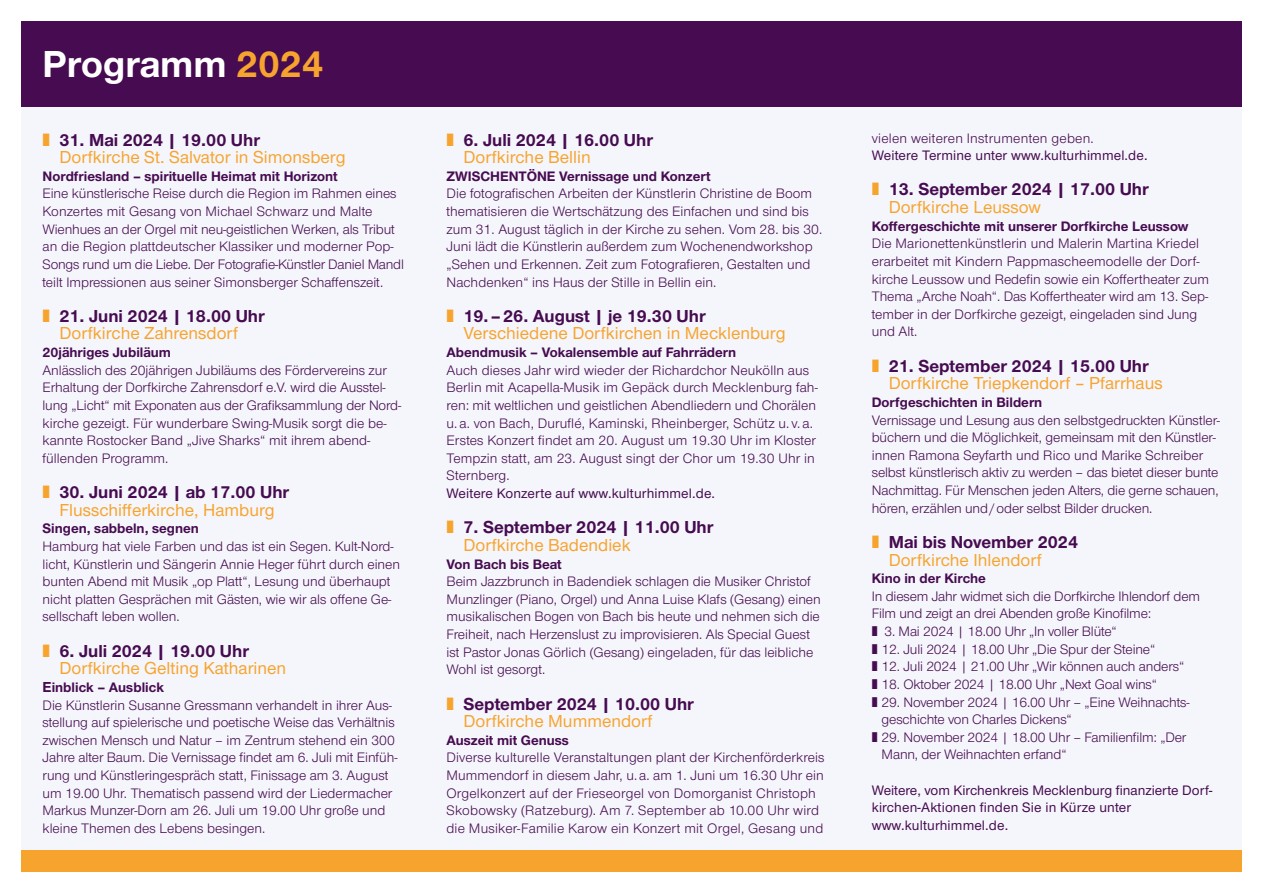
<style>
.page{position:relative;width:1263px;height:893px;background:#fff}
.page>*{position:absolute;margin:0;border:0;box-sizing:border-box;transform-origin:0 0}
.t1{font:700 39px "Nordelbica";color:#fff}
.t2{font:500 18px/17.5px "Nordelbica";color:#f7a42f}
.t3{font:700 18px/17.5px "Nordelbica";color:#460b50}
.t4{font:14.25px/17.7px "Nordelbica";color:#460b50}
.t5{font:700 14.25px "Nordelbica";color:#460b50}
.t6{font:500 14.25px/17.7px "Nordelbica";letter-spacing:.01em;color:#460b50}
.s1{color:#f7a42f}
.s2{font-weight:700;color:#460b50}
.s3{font-weight:700;font-size:15px}
.s4{font-weight:700}
.s5{font-weight:500;color:#f7a42f}
</style>
<div class="page">
<div style="left:21px;top:21px;width:1221px;height:829px;background:#f5f6fb"></div>
<div style="left:21px;top:21px;width:1221px;height:85px;background:#460b50"></div>
<div style="left:21px;top:850px;width:1221px;height:22px;background:#f7a42f"></div>
<h1 class="t1" style="left:43px;top:41px;width:283px">Programm <span class="s1">2024</span></h1>
<p class="t2" style="left:59px;top:131px;width:288px;text-indent:-17px">❚ <span class="s2">31. Mai 2024 | 19.00 Uhr<br></span>Dorfkirche St. Salvator in Simonsberg</p>
<p class="t5" style="left:43px;top:168px;width:297px">Nordfriesland – spirituelle Heimat mit Horizont</p>
<p class="t4" style="left:43px;top:185px;width:363px">Eine künstlerische Reise durch die Region im Rahmen eines Konzertes mit Gesang von Michael Schwarz und Malte Wienhues an der Orgel mit neu-geistlichen Werken, als Tribut an die Region plattdeutscher Klassiker und moderner Pop-Songs rund um die Liebe. Der Fotografie-Künstler Daniel Mandl teilt Impressionen aus seiner Simonsberger Schaffenszeit.</p>
<p class="t2" style="left:43px;top:307px;width:224px;text-align:center">❚ <span class="s2">21. Juni 2024 | 18.00 Uhr<br></span>Dorfkirche Zahrensdorf</p>
<p class="t5" style="left:43px;top:344px;width:130px">20jähriges Jubiläum</p>
<p class="t4" style="left:43px;top:361px;width:360px">Anlässlich des 20jährigen Jubiläums des Fördervereins zur Erhaltung der Dorfkirche Zahrensdorf e.V. wird die Ausstel&shy;lung „Licht“ mit Exponaten aus der Grafiksammlung der Nord&shy;kirche gezeigt. Für wunderbare Swing-Musik sorgt die be&shy;kannte Rostocker Band „Jive Sharks“ mit ihrem abend&shy;füllenden Programm.</p>
<p class="t2" style="left:43px;top:483px;width:248px;text-align:center">❚ <span class="s2">30. Juni 2024 | ab 17.00 Uhr<br></span>Flusschifferkirche, Hamburg</p>
<p class="t5" style="left:43px;top:520px;width:158px">Singen, sabbeln, segnen</p>
<p class="t4" style="left:43px;top:537px;width:359px">Hamburg hat viele Farben und das ist ein Segen. Kult-Nord&shy;licht, Künstlerin und Sängerin Annie Heger führt durch einen bunten Abend mit Musik „op Platt“, Lesung und überhaupt nicht platten Gesprächen mit Gästen, wie wir als offene Ge&shy;sellschaft leben wollen.</p>
<p class="t2" style="left:59px;top:642px;width:228px;text-indent:-17px">❚ <span class="s2">6. Juli 2024 | 19.00 Uhr<br></span>Dorfkirche Gelting Katharinen</p>
<p class="t4" style="left:43px;top:678px;width:357px"><span class="s3">E</span><span class="s4">inblick – Ausblick<br></span>Die Künstlerin Susanne Gressmann verhandelt in ihrer Aus&shy;stellung auf spielerische und poetische Weise das Verhältnis zwischen Mensch und Natur – im Zentrum stehend ein 300<br>Jahre alter Baum. Die Vernissage findet am 6. Juli mit Einfüh&shy;rung und Künstleringespräch statt, Finissage am 3. August um 19.00 Uhr. Thematisch passend wird der Liedermacher Markus Munzer-Dorn am 26. Juli um 19.00 Uhr große und kleine Themen des Lebens besingen.</p>
<p class="t3" style="left:463px;top:131px;width:191px;text-indent:-17px"><span class="s1">❚</span> 6. Juli 2024 | 16.00 Uhr<br><span class="s5">Dorfkirche Bellin</span></p>
<p class="t5" style="left:446px;top:168px;width:266px">ZWISCHENTÖNE Vernissage und Konzert</p>
<p class="t4" style="left:446px;top:185px;width:377px">Die fotografischen Arbeiten der Künstlerin Christine de Boom thematisieren die Wertschätzung des Einfachen und sind bis zum 31. August täglich in der Kirche zu sehen. Vom 28. bis 30.<br>Juni lädt die Künstlerin außerdem zum Wochenendworkshop „Sehen und Erkennen. Zeit zum Fotografieren, Gestalten und Nachdenken“ ins Haus der Stille in Bellin ein.</p>
<p class="t2" style="left:463px;top:307px;width:324px;text-indent:-17px">❚ <span class="s2">19.–26. August | je 19.30 Uhr<br></span>Verschiedene Dorfkirchen in Mecklenburg</p>
<p class="t5" style="left:446px;top:344px;width:291px">Abendmusik – Vokalensemble auf Fahrrädern</p>
<p class="t4" style="left:446px;top:361px;width:373px">Auch dieses Jahr wird wieder der Richardchor Neukölln aus Berlin mit Acapella-Musik im Gepäck durch Mecklenburg fah&shy;ren: mit weltlichen und geistlichen Abendliedern und Chorälen u. a. von Bach, Duruflé, Kaminski, Rheinberger, Schütz u. v. a.<br>Erstes Konzert findet am 20. August um 19.30 Uhr im Kloster Tempzin statt, am 23. August singt der Chor um 19.30 Uhr in Sternberg.</p>
<p class="t6" style="left:446px;top:484px;width:270px">Weitere Konzerte auf www.kulturhimmel.de.</p>
<p class="t3" style="left:463px;top:518px;width:251px;text-indent:-17px"><span class="s1">❚</span> 7. September 2024 | 11.00 Uhr<br><span class="s5">Dorfkirche Badendiek</span></p>
<p class="t5" style="left:446px;top:555px;width:117px">Von Bach bis Beat</p>
<p class="t4" style="left:446px;top:573px;width:376px">Beim Jazzbrunch in Badendiek schlagen die Musiker Christof Munzlinger (Piano, Orgel) und Anna Luise Klafs (Gesang) einen musikalischen Bogen von Bach bis heute und nehmen sich die Freiheit, nach Herzenslust zu improvisieren. Als Special Guest ist Pastor Jonas Görlich (Gesang) eingeladen, für das leibliche Wohl ist gesorgt.</p>
<p class="t3" style="left:463px;top:695px;width:232px;text-indent:-17px"><span class="s1">❚</span> September 2024 | 10.00 Uhr<br><span class="s5">Dorfkirche Mummendorf</span></p>
<p class="t5" style="left:446px;top:732px;width:124px">Auszeit mit Genuss</p>
<p class="t4" style="left:446px;top:749px;width:380px">Diverse kulturelle Veranstaltungen plant der Kirchenförderkreis Mummendorf in diesem Jahr, u. a. am 1. Juni um 16.30 Uhr ein Orgelkonzert auf der Frieseorgel von Domorganist Christoph Skobowsky (Ratzeburg). Am 7. September ab 10.00 Uhr wird die Musiker-Familie Karow ein Konzert mit Orgel, Gesang und</p>
<p class="t4" style="left:872px;top:129px;width:224px">vielen weiteren Instrumenten geben.</p>
<p class="t6" style="left:872px;top:147px;width:277px">Weitere Termine unter www.kulturhimmel.de.</p>
<p class="t3" style="left:889px;top:181px;width:262px;text-indent:-17px"><span class="s1">❚</span> 13. September 2024 | 17.00 Uhr<br><span class="s5">Dorfkirche Leussow</span></p>
<p class="t5" style="left:872px;top:217px;width:318px">Koffergeschichte mit unserer Dorfkirche Leussow</p>
<p class="t4" style="left:872px;top:235px;width:339px">Die Marionettenkünstlerin und Malerin Martina Kriedel erarbeitet mit Kindern Pappmascheemodelle der Dorf&shy;kirche Leussow und Redefin sowie ein Koffertheater zum Thema „Arche Noah“. Das Koffertheater wird am 13. Sep&shy;tember in der Dorfkirche gezeigt, eingeladen sind Jung und Alt.</p>
<p class="t2" style="left:889px;top:357px;width:276px;text-indent:-17px">❚ <span class="s2">21. September 2024 | 15.00 Uhr<br></span>Dorfkirche Triepkendorf – Pfarrhaus</p>
<p class="t5" style="left:872px;top:394px;width:172px">Dorfgeschichten in Bildern</p>
<p class="t4" style="left:872px;top:411px;width:350px">Vernissage und Lesung aus den selbstgedruckten Künstler&shy;büchern und die Möglichkeit, gemeinsam mit den Künstler&shy;innen Ramona Seyfarth und Rico und Marike Schreiber selbst künstlerisch aktiv zu werden – das bietet dieser bunte Nachmittag. Für Menschen jeden Alters, die gerne schauen, hören, erzählen und/oder selbst Bilder drucken.</p>
<p class="t2" style="left:889px;top:533px;width:191px;text-indent:-17px">❚ <span class="s2">Mai bis November 2024<br></span>Dorfkirche Ihlendorf</p>
<p class="t5" style="left:872px;top:570px;width:116px">Kino in der Kirche</p>
<p class="t4" style="left:872px;top:587px;width:330px">In diesem Jahr widmet sich die Dorfkirche Ihlendorf dem</p>
<p class="t4" style="left:872px;top:605px;width:281px">Film und zeigt an drei Abenden große Kinofilme:</p>
<p class="t4" style="left:872px;top:623px;width:246px">❚ 3. Mai 2024 | 18.00 Uhr „In voller Blüte“</p>
<p class="t4" style="left:872px;top:640px;width:285px">❚ 12. Juli 2024 | 18.00 Uhr „Die Spur der Steine“</p>
<p class="t4" style="left:872px;top:658px;width:314px">❚ 12. Juli 2024 | 21.00 Uhr „Wir können auch anders“</p>
<p class="t4" style="left:872px;top:675px;width:287px">❚ 18. Oktober 2024 | 18.00 Uhr „Next Goal wins“</p>
<p class="t4" style="left:872px;top:693px;width:319px">❚ 29. November 2024 | 16.00 Uhr – „Eine Weihnachts-</p>
<p class="t4" style="left:882px;top:711px;width:192px">geschichte von Charles Dickens“</p>
<p class="t4" style="left:872px;top:728px;width:316px">❚ 29. November 2024 | 18.00 Uhr – Familienfilm: „Der</p>
<p class="t4" style="left:882px;top:746px;width:186px">Mann, der Weihnachten erfand“</p>
<p class="t6" style="left:872px;top:781px;width:342px">Weitere, vom Kirchenkreis Mecklenburg finanzierte Dorf&shy;kirchen-Aktionen finden Sie in Kürze unter www.kulturhimmel.de.</p>
</div>
